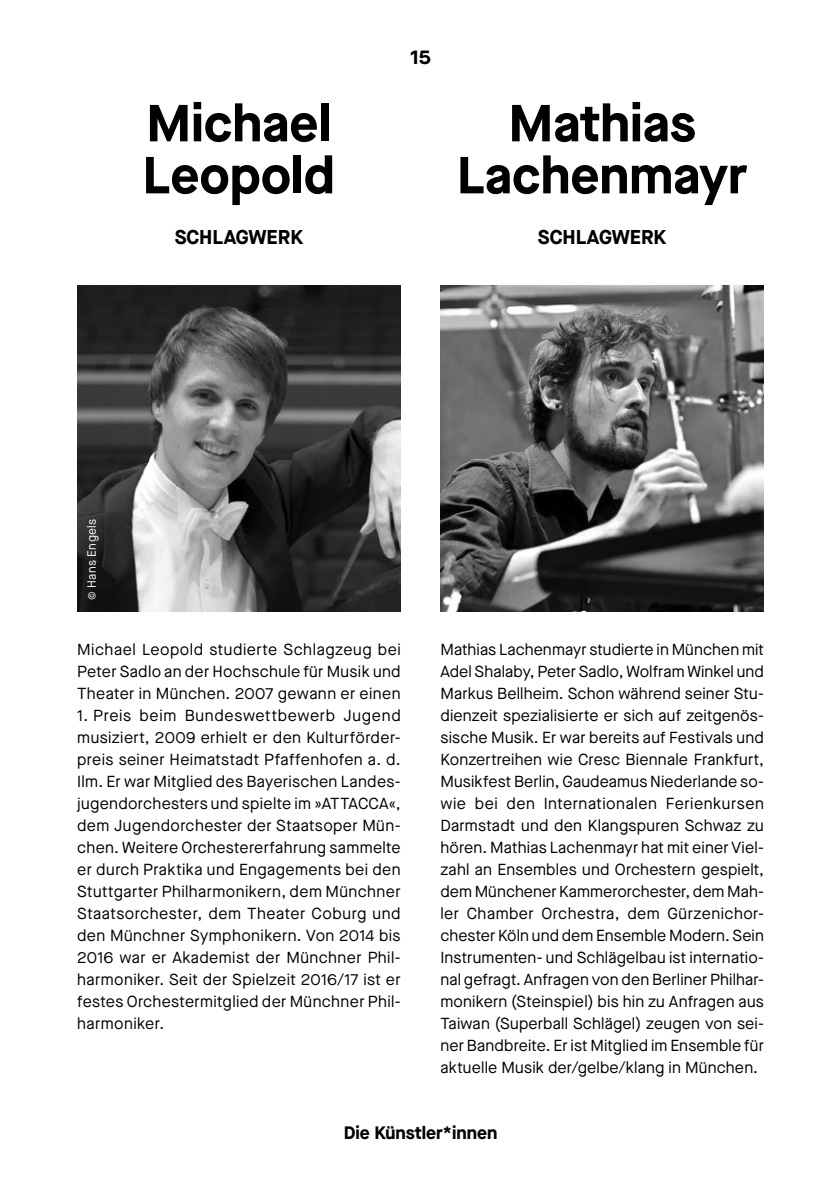
<style>
.page{position:relative;width:840px;height:1191px;background:#fff}
.page>*{position:absolute;margin:0;border:0;box-sizing:border-box;transform-origin:0 0}
.t1{font:700 52px/52px "Maison Neue";color:#000}
.t2{font:700 20px "Maison Neue";color:#000}
.t3{font:700 18px "Maison Neue";color:#000}
.t4{font:16px/22px "Maison Neue";letter-spacing:.02em;color:#000;text-align:justify}
.t5{font:12px "Maison Neue";letter-spacing:.035em;color:#fff}
</style>
<div class="page">
<img style="left:440px;top:286px;width:323px;height:325px">
<img style="left:77px;top:286px;width:323px;height:325px">
<p class="t2" style="left:410px;top:42px;width:22px">15</p>
<h1 class="t1" style="left:142px;top:95px;width:194px">Michael<br>Leopold</h1>
<h1 class="t1" style="left:456px;top:95px;width:292px;text-align:center">Mathias<br>Lachenmayr</h1>
<p class="t2" style="left:174px;top:223px;width:130px">SCHLAGWERK</p>
<p class="t2" style="left:537px;top:223px;width:130px">SCHLAGWERK</p>
<p class="t5" style="left:84px;top:600px;width:82px;rotate:-90deg">© Hans Engels</p>
<p class="t4" style="left:77px;top:638px;width:325px">Michael Leopold studierte Schlagzeug bei Peter Sadlo an der Hochschule für Musik und Theater in München. 2007 gewann er einen</p>
<p class="t4" style="left:77px;top:704px;width:325px">1. Preis beim Bundeswettbewerb Jugend musiziert, 2009 erhielt er den Kulturförder&shy;preis seiner Heimatstadt Pfaffenhofen a. d.<br>Ilm. Er war Mitglied des Bayerischen Landes&shy;jugendorchesters und spielte im »ATTACCA«, dem Jugendorchester der Staatsoper Mün&shy;chen. Weitere Orchestererfahrung sammelte er durch Praktika und Engagements bei den Stuttgarter Philharmonikern, dem Münchner Staatsorchester, dem Theater Coburg und den Münchner Symphonikern. Von 2014 bis 2016 war er Akademist der Münchner Phil&shy;harmoniker. Seit der Spielzeit 2016/17 ist er festes Orchestermitglied der Münchner Phil&shy;harmoniker.</p>
<p class="t4" style="left:440px;top:638px;width:325px">Mathias Lachenmayr studierte in München mit Adel Shalaby, Peter Sadlo, Wolfram Winkel und Markus Bellheim. Schon während seiner Stu&shy;dienzeit spezialisierte er sich auf zeitgenös&shy;sische Musik. Er war bereits auf Festivals und Konzertreihen wie Cresc Biennale Frankfurt, Musikfest Berlin, Gaudeamus Niederlande so&shy;wie bei den Internationalen Ferienkursen Darmstadt und den Klangspuren Schwaz zu hören. Mathias Lachenmayr hat mit einer Viel&shy;zahl an Ensembles und Orchestern gespielt, dem Münchener Kammerorchester, dem Mah&shy;ler Chamber Orchestra, dem Gürzenichor&shy;chester Köln und dem Ensemble Modern. Sein Instrumenten- und Schlägelbau ist internatio&shy;nal gefragt. Anfragen von den Berliner Philhar&shy;monikern (Steinspiel) bis hin zu Anfragen aus Taiwan (Superball Schlägel) zeugen von sei&shy;ner Bandbreite. Er ist Mitglied im Ensemble für aktuelle Musik der/gelbe/klang in München.</p>
<p class="t3" style="left:343px;top:1120px;width:155px">Die Künstler*innen</p>
</div>
